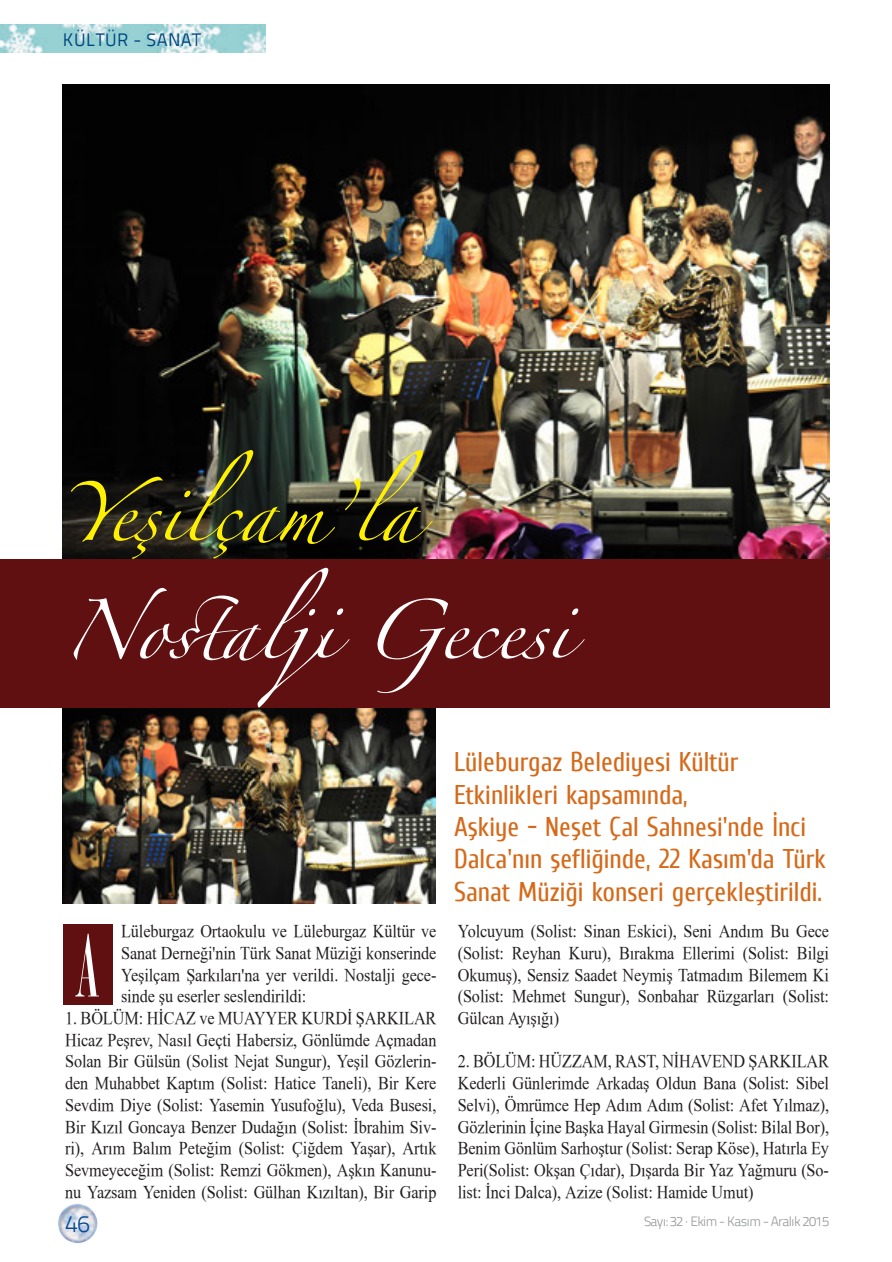
<style>
.page{position:relative;width:892px;height:1262px;background:#fff}
.page>*{position:absolute;margin:0;border:0;box-sizing:border-box;transform-origin:0 0}
.t1{font:93px "Bordeaux Roman Bold Let Plain";color:#fff}
.t2{font:53.55px "Zapfino";color:#fff}
.t3{font:53.55px "Zapfino";color:#fff101}
.t4{font:27px/32.4px "Cuprum FFU";color:#d56a1a}
.t5{font:23.7px "Titillium Text 25 L 250 wt";color:#054895}
.t6{font:18px/21.8px "TR Times New Roman";letter-spacing:-.005em;color:#231f20;text-align:justify;scale:.9 1}
.t7{font:18px "Titillium Text 25 L 400 wt";letter-spacing:.025em;color:#004780}
.t8{font:13.5px "Titillium Text 25 L 250 wt";letter-spacing:-.05em;color:#939598}
</style>
<div class="page">
<img style="left:63px;top:708px;width:372px;height:194px">
<img style="left:63px;top:84px;width:765px;height:475px">
<div style="left:0;top:559px;width:828px;height:149px;background:#611012"></div>
<svg style="left:60px;top:1206px;width:8px;height:8px"></svg>
<img style="left:0;top:25px;width:266px;height:28px">
<div style="left:63px;top:924px;width:49px;height:81px;background:#611012"></div>
<p class="t7" style="left:63px;top:26px;width:140px">KÜLTÜR - SANAT</p>
<h2 class="t3" style="left:63px;top:490px;width:361px">Yeşilçam’la</h2>
<h2 class="t2" style="left:63px;top:607px;width:509px">Nostalji Gecesi</h2>
<p class="t6" style="left:121px;top:919px;width:352px">Lüleburgaz Ortaokulu ve Lüleburgaz Kültür ve Sanat Derneği'nin Türk Sanat Müziği konserinde Yeşilçam Şarkıları'na yer verildi. Nostalji gece&shy;sinde şu eserler seslendirildi:</p>
<p class="t6" style="left:65px;top:1006px;width:414px">1. BÖLÜM: HİCAZ ve MUAYYER KURDİ ŞARKILAR Hicaz Peşrev, Nasıl Geçti Habersiz, Gönlümde Açmadan Solan Bir Gülsün (Solist Nejat Sungur), Yeşil Gözlerin&shy;den Muhabbet Kaptım (Solist: Hatice Taneli), Bir Kere Sevdim Diye (Solist: Yasemin Yusufoğlu), Veda Busesi, Bir Kızıl Goncaya Benzer Dudağın (Solist: İbrahim Siv&shy;ri), Arım Balım Peteğim (Solist: Çiğdem Yaşar), Artık Sevmeyeceğim (Solist: Remzi Gökmen), Aşkın Kanunu&shy;nu Yazsam Yeniden (Solist: Gülhan Kızıltan), Bir Garip</p>
<h1 class="t1" style="left:75px;top:923px;width:26px">A</h1>
<h3 class="t5" style="left:65px;top:1206px;width:27px">46</h3>
<h3 class="t4" style="left:454px;top:745px;width:373px">Lüleburgaz Belediyesi Kültür Etkinlikleri kapsamında,<br>Aşkiye - Neşet Çal Sahnesi'nde İnci Dalca'nın şefliğinde, 22 Kasım'da Türk Sanat Müziği konseri gerçekleştirildi.</h3>
<p class="t6" style="left:457px;top:919px;width:414px">Yolcuyum (Solist: Sinan Eskici), Seni Andım Bu Gece (Solist: Reyhan Kuru), Bırakma Ellerimi (Solist: Bilgi Okumuş), Sensiz Saadet Neymiş Tatmadım Bilemem Ki (Solist: Mehmet Sungur), Sonbahar Rüzgarları (Solist:<br>Gülcan Ayışığı)</p>
<p class="t6" style="left:457px;top:1049px;width:414px">2. BÖLÜM: HÜZZAM, RAST, NİHAVEND ŞARKILAR Kederli Günlerimde Arkadaş Oldun Bana (Solist: Sibel Selvi), Ömrümce Hep Adım Adım (Solist: Afet Yılmaz), Gözlerinin İçine Başka Hayal Girmesin (Solist: Bilal Bor), Benim Gönlüm Sarhoştur (Solist: Serap Köse), Hatırla Ey Peri(Solist: Okşan Çıdar), Dışarda Bir Yaz Yağmuru (So&shy;list: İnci Dalca), Azize (Solist: Hamide Umut)</p>
<p class="t8" style="left:643px;top:1210px;width:186px">Sayı: 32 · Ekim - Kasım - Aralık 2015</p>
</div>
